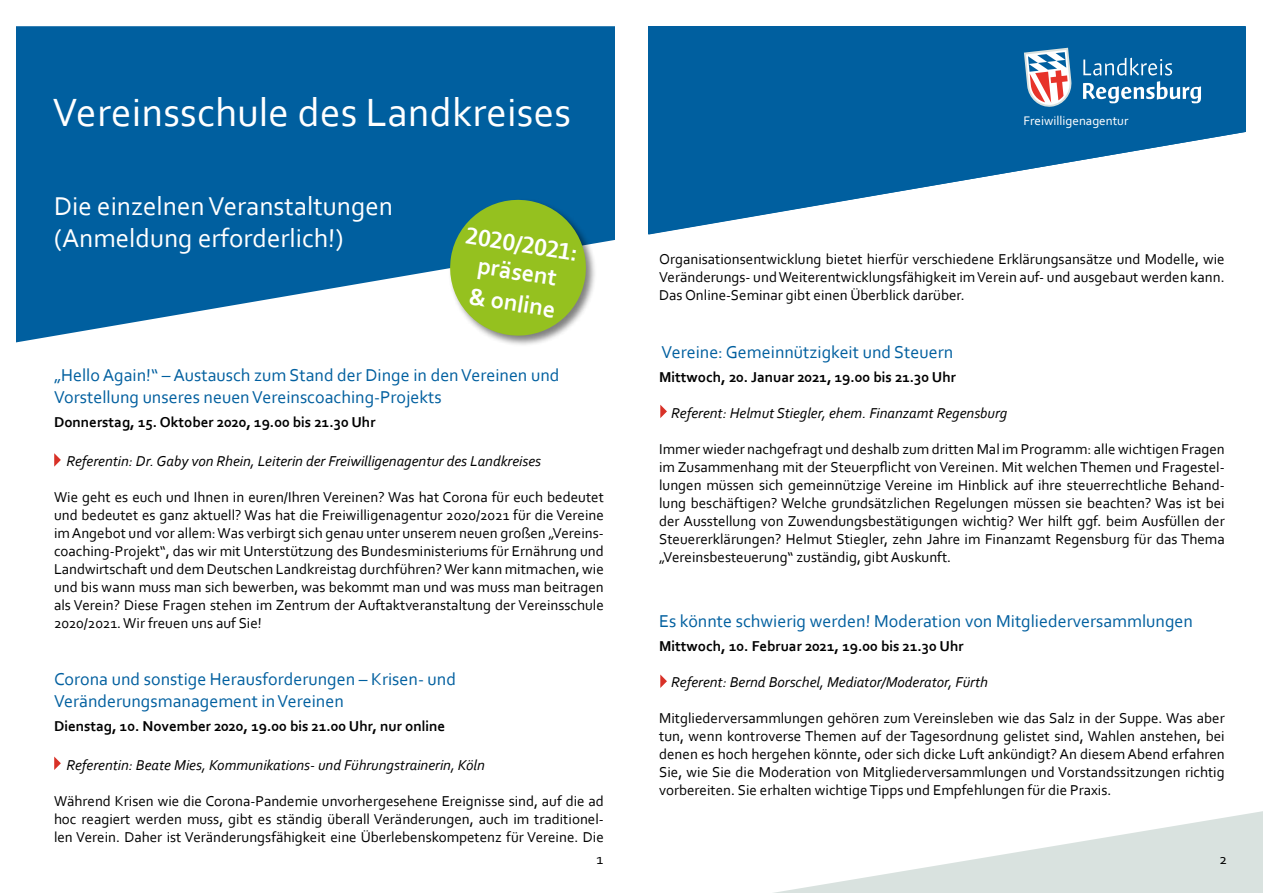
<style>
.page{position:relative;width:1263px;height:893px;background:#fff}
.page>*{position:absolute;margin:0;border:0;box-sizing:border-box;transform-origin:0 0}
.t1{font:41.25px "Corbel";letter-spacing:.005em;color:#fff}
.t2{font:27px/32.4px "Corbel";color:#fff}
.t3{font:700 24.6px/28px "Corbel";color:#fff;text-align:center}
.t4{font:18px/21.6px "Corbel";color:#005f9f}
.t5{font:15px/18px "Corbel";color:#000;text-align:justify}
.t6{font:italic 15px "Corbel";color:#000}
.t7{font:700 15px "Corbel";color:#000}
.t8{font:13.05px "Corbel";color:#fff}
</style>
<div class="page">
<svg style="left:16px;top:26px;width:1230px;height:317px;fill:#005f9f"></svg>
<div style="left:615px;top:0;width:33px;height:893px;background:#fff"></div>
<svg style="left:1083px;top:58px;width:118px;height:46px;background:#3a83b4"></svg>
<svg style="left:1024px;top:48px;width:48px;height:60px"></svg>
<svg style="left:773px;top:811px;width:490px;height:82px"></svg>
<svg style="left:54px;top:453px;width:7px;height:14px"></svg>
<svg style="left:54px;top:756px;width:7px;height:14px"></svg>
<svg style="left:660px;top:405px;width:7px;height:13px"></svg>
<svg style="left:660px;top:674px;width:7px;height:14px"></svg>
<div style="left:448px;top:198px;width:149px;height:149px;background:#000;opacity:.5"></div>
<svg style="left:445px;top:195px;width:146px;height:146px;background:#8ab652"></svg>
<h1 class="t1" style="left:53px;top:87px;width:520px">Vereinsschule des Landkreises</h1>
<h2 class="t2" style="left:54px;top:189px;width:340px">Die einzelnen Veranstaltungen (Anmeldung erforderlich!)</h2>
<h3 class="t3" style="left:468px;top:221px;width:115px;rotate:9deg">2020/2021: präsent</h3>
<h3 class="t3" style="left:472px;top:281px;width:89px;rotate:9deg">&amp; online</h3>
<p class="t4" style="left:54px;top:364px;width:507px">„Hello Again!“ – Austausch zum Stand der Dinge in den Vereinen und<br>Vorstellung unseres neuen Vereinscoaching-Projekts</p>
<p class="t7" style="left:54px;top:413px;width:323px">Donnerstag, 15. Oktober 2020, 19.00 bis 21.30 Uhr</p>
<p class="t6" style="left:66px;top:452px;width:476px">Referentin: Dr. Gaby von Rhein, Leiterin der Freiwilligenagentur des Landkreises</p>
<p class="t5" style="left:54px;top:487px;width:551px">Wie geht es euch und Ihnen in euren/Ihren Vereinen? Was hat Corona für euch bedeutet und bedeutet es ganz aktuell? Was hat die Freiwilligenagentur 2020/2021 für die Vereine im Angebot und vor allem: Was verbirgt sich genau unter unserem neuen großen „Vereins&shy;coaching-Projekt“, das wir mit Unterstützung des Bundesministeriums für Ernährung und Landwirtschaft und dem Deutschen Landkreistag durchführen? Wer kann mitmachen, wie und bis wann muss man sich bewerben, was bekommt man und was muss man beitragen als Verein? Diese Fragen stehen im Zentrum der Auftaktveranstaltung der Vereinsschule 2020/2021. Wir freuen uns auf Sie!</p>
<p class="t4" style="left:54px;top:668px;width:404px">Corona und sonstige Herausforderungen – Krisen- und<br>Veränderungsmanagement in Vereinen</p>
<p class="t7" style="left:54px;top:717px;width:393px">Dienstag, 10. November 2020, 19.00 bis 21.00 Uhr, nur online</p>
<p class="t6" style="left:66px;top:756px;width:420px">Referentin: Beate Mies, Kommunikations- und Führungstrainerin, Köln</p>
<p class="t5" style="left:54px;top:792px;width:551px">Während Krisen wie die Corona-Pandemie unvorhergesehene Ereignisse sind, auf die ad hoc reagiert werden muss, gibt es ständig überall Veränderungen, auch im traditionel&shy;len Verein. Daher ist Veränderungsfähigkeit eine Überlebenskompetenz für Vereine. Die</p>
<p class="t5" style="left:596px;top:849px;width:8px">1</p>
<p class="t8" style="left:1023px;top:113px;width:106px">Freiwilligenagentur</p>
<p class="t5" style="left:659px;top:250px;width:567px">Organisationsentwicklung bietet hierfür verschiedene Erklärungsansätze und Modelle, wie Veränderungs- und Weiterentwicklungsfähigkeit im Verein auf- und ausgebaut werden kann.<br>Das Online-Seminar gibt einen Überblick darüber.</p>
<p class="t4" style="left:661px;top:341px;width:293px">Vereine: Gemeinnützigkeit und Steuern</p>
<p class="t7" style="left:659px;top:367px;width:298px">Mittwoch, 20. Januar 2021, 19.00 bis 21.30 Uhr</p>
<p class="t6" style="left:671px;top:403px;width:338px">Referent: Helmut Stiegler, ehem. Finanzamt Regensburg</p>
<p class="t5" style="left:659px;top:439px;width:567px">Immer wieder nachgefragt und deshalb zum dritten Mal im Programm: alle wichtigen Fragen im Zusammenhang mit der Steuerpflicht von Vereinen. Mit welchen Themen und Fragestel&shy;lungen müssen sich gemeinnützige Vereine im Hinblick auf ihre steuerrechtliche Behand&shy;lung beschäftigen? Welche grundsätzlichen Regelungen müssen sie beachten? Was ist bei der Ausstellung von Zuwendungsbestätigungen wichtig? Wer hilft ggf. beim Ausfüllen der Steuererklärungen? Helmut Stiegler, zehn Jahre im Finanzamt Regensburg für das Thema „Vereinsbesteuerung“ zuständig, gibt Auskunft.</p>
<p class="t4" style="left:659px;top:609px;width:535px">Es könnte schwierig werden! Moderation von Mitgliederversammlungen</p>
<p class="t7" style="left:659px;top:636px;width:306px">Mittwoch, 10. Februar 2021, 19.00 bis 21.30 Uhr</p>
<p class="t6" style="left:671px;top:672px;width:318px">Referent: Bernd Borschel, Mediator/Moderator, Fürth</p>
<p class="t5" style="left:659px;top:708px;width:567px">Mitgliederversammlungen gehören zum Vereinsleben wie das Salz in der Suppe. Was aber tun, wenn kontroverse Themen auf der Tagesordnung gelistet sind, Wahlen anstehen, bei denen es hoch hergehen könnte, oder sich dicke Luft ankündigt? An diesem Abend erfahren Sie, wie Sie die Moderation von Mitgliederversammlungen und Vorstandssitzungen richtig vorbereiten. Sie erhalten wichtige Tipps und Empfehlungen für die Praxis.</p>
<p class="t5" style="left:1219px;top:849px;width:9px">2</p>
</div>
